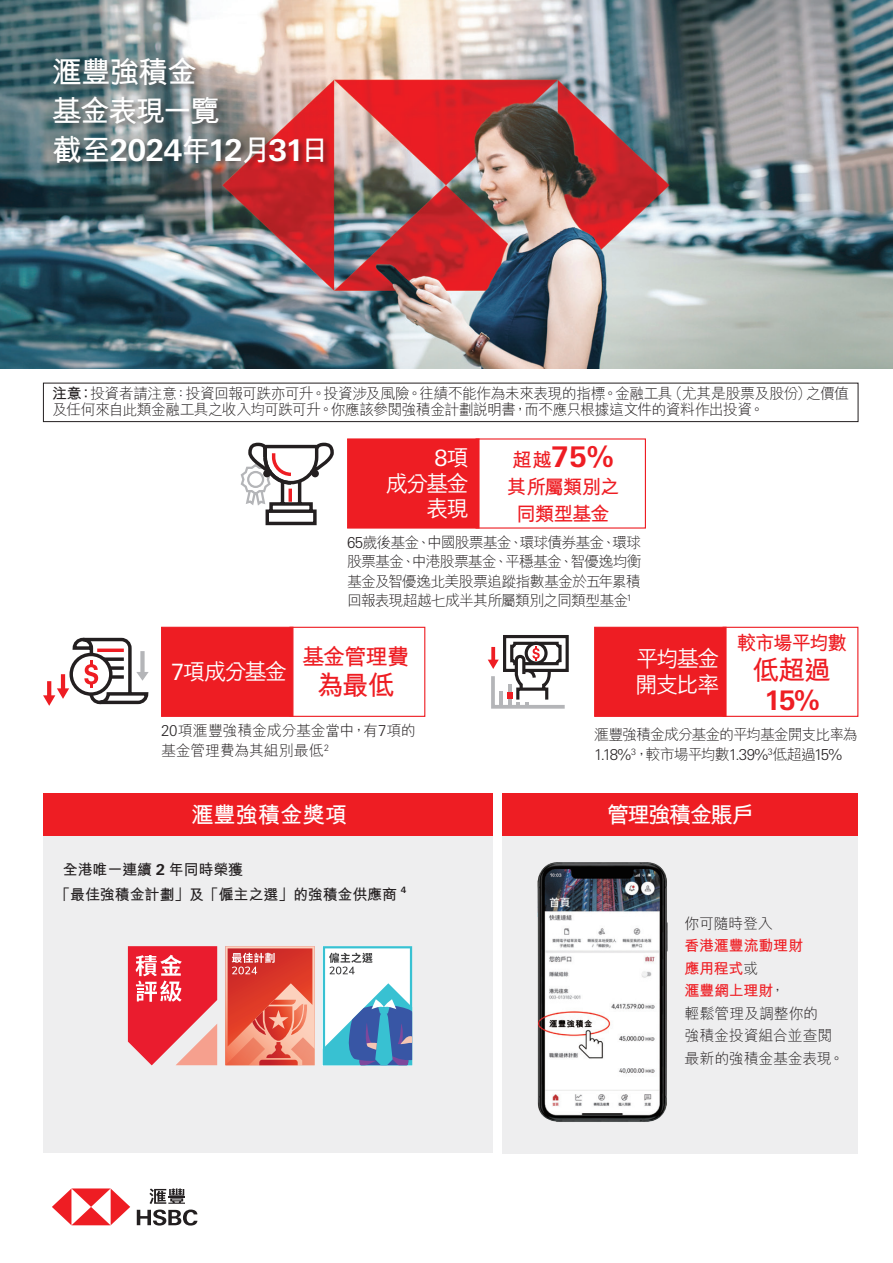
<style>
.page{position:relative;width:893px;height:1263px;background:#fff}
.page>*{position:absolute;margin:0;border:0;box-sizing:border-box;transform-origin:0 0}
.t1{font:700 30px "Univers Nextfor HSBC";letter-spacing:-.035em;color:#fff}
.t2{font:700 30px/39px "M Hei H Kfor HSBC";letter-spacing:-.065em;color:#fff}
.t3{font:700 28.5px "Univers Nextfor HSBC";color:#ee1d23}
.t4{font:700 27px "M Hei H Kfor HSBC";letter-spacing:-.045em;color:#ee1d23}
.t5{font:700 27px "Univers Nextfor HSBC";color:#ee1d23}
.t6{font:500 22.5px/25.5px "M Hei H Kfor HSBC";letter-spacing:-.095em;color:#fff;text-align:right}
.t7{font:700 22.5px "M Hei H Kfor HSBC";letter-spacing:-.08em;color:#fff}
.t8{font:700 22.5px "M Hei H Kfor HSBC";letter-spacing:-.01em;color:#fff}
.t9{font:700 22.5px "M Hei H Kfor HSBC";letter-spacing:-.055em;color:#ee1d23}
.t10{font:22.5px "Univers Nextfor HSBC";color:#fff}
.t11{font:700 19.5px/27px "M Hei H Kfor HSBC";letter-spacing:-.065em;color:#ee1d23;text-align:center}
.t12{font:300 15px/19.5px "M Hei H Kfor HSBC";letter-spacing:-.045em;color:#231f20}
.t13{font:300 15px/22.5px "M Hei H Kfor HSBC";letter-spacing:-.015em;color:#231f20}
.t14{font:700 15px/25.5px "M Hei H Kfor HSBC";letter-spacing:-.01em;color:#231f20}
.t15{font:300 15px "Univers Nextfor HSBC";color:#231f20}
.t16{font:300 15px "M Hei H Kfor HSBC";letter-spacing:-.08em;color:#231f20}
.t17{font:700 8.7px "Univers Nextfor HSBC";color:#231f20}
.s1{font-family:"M Hei H Kfor HSBC"}
.s2{font-weight:700}
.s3{font-family:"M Hei H Kfor HSBC";font-weight:500}
.s4{font-family:"M Hei H Kfor HSBC";font-size:19.5px}
.s5{font-family:"Univers Nextfor HSBC";font-weight:400}
.s6{font-family:"Univers Nextfor HSBC"}
.s7{font-weight:700;color:#ee1d23}
</style>
<div class="page">
<img style="left:0;top:0;width:893px;height:369px">
<div style="left:161px;top:627px;width:132px;height:90px;background:#ee1d23;border:1px solid #ee1d23"></div>
<div style="left:289px;top:627px;width:136px;height:90px;border:1px solid #ee1d23"></div>
<svg style="left:43px;top:637px;width:106px;height:69px"></svg>
<div style="left:52px;top:57px;width:279px;height:114px;background:#231f20;opacity:.5"></div>
<svg style="left:52px;top:1188px;width:78px;height:37px"></svg>
<svg style="left:137px;top:1188px;width:60px;height:37px"></svg>
<div style="left:43px;top:383px;width:815px;height:39px;border:1px solid #231f20"></div>
<div style="left:502px;top:793px;width:356px;height:360px;background:#eeeeef"></div>
<div style="left:502px;top:793px;width:356px;height:43px;background:#ee1d23"></div>
<div style="left:43px;top:832px;width:450px;height:320px;background:#eeeeef"></div>
<img style="left:537px;top:862px;width:131px;height:260px">
<div style="left:347px;top:438px;width:133px;height:91px;background:#ee1d23;border:1px solid #ee1d23"></div>
<div style="left:475px;top:438px;width:171px;height:91px;border:1px solid #ee1d23"></div>
<svg style="left:240px;top:442px;width:94px;height:84px"></svg>
<div style="left:263px;top:470px;width:8px;height:7px;background:#231f20;border-radius:50%"></div>
<div style="left:311px;top:470px;width:8px;height:7px;background:#231f20;border-radius:50%"></div>
<svg style="left:128px;top:946px;width:89px;height:119px;background:#ed5863"></svg>
<svg style="left:225px;top:946px;width:90px;height:119px;background:#e56957"></svg>
<svg style="left:323px;top:946px;width:89px;height:119px;background:#99c0d8"></svg>
<div style="left:43px;top:793px;width:450px;height:43px;background:#ee1d23"></div>
<svg style="left:488px;top:635px;width:81px;height:74px"></svg>
<div style="left:525px;top:642px;width:23px;height:23px;border:3px solid #231f20;border-radius:50%"></div>
<div style="left:594px;top:627px;width:133px;height:90px;background:#ee1d23;border:1px solid #ee1d23"></div>
<div style="left:722px;top:627px;width:136px;height:90px;border:1px solid #ee1d23"></div>
<h1 class="t2" style="left:52px;top:50px;width:169px">滙豐強積金基金表現一覽</h1>
<h1 class="t1" style="left:52px;top:129px;width:279px"><span class="s1">截至</span>2024<span class="s1">年</span>12<span class="s1">月</span>31<span class="s1">日</span></h1>
<p class="t12" style="left:52px;top:385px;width:798px;line-height:16.5px"><span class="s2">注意：</span>投資者請注意：投資回報可跌亦可升。投資涉及風險。往績不能作為未來表現的指標。金融工具（尤其是股票及股份）之價值及任何來自此類金融工具之收入均可跌可升。你應該參閱強積金計劃說明書，而不應只根據這文件的資料作出投資。</p>
<h3 class="t10" style="left:434px;top:442px;width:36px">8<span class="s3">項</span></h3>
<h3 class="t6" style="left:386px;top:469px;width:85px">成分基金表現</h3>
<h2 class="t3" style="left:513px;top:436px;width:102px"><span class="s4">超越</span>75%</h2>
<h3 class="t11" style="left:507px;top:471px;width:114px">其所屬類別之同類型基金</h3>
<h3 class="t6" style="left:171px;top:657px;width:118px"><span class="s5">7</span>項成分基金</h3>
<p class="t12" style="left:347px;top:532px;width:296px;text-align:justify"><span class="s6">65</span>歲後基金、中國股票基金、環球債券基金、環球股票基金、中港股票基金、平穩基金、智優逸均衡基金及智優逸北美股票追蹤指數基金於五年累積回報表現超越七成半其所屬類別之同類型基金<sup>1</sup></p>
<h3 class="t9" style="left:302px;top:640px;width:109px">基金管理費</h3>
<h3 class="t4" style="left:317px;top:665px;width:80px">為最低</h3>
<h3 class="t6" style="left:635px;top:644px;width:86px;text-align:left">平均基金開支比率</h3>
<h3 class="t11" style="left:737px;top:628px;width:112px">較市場平均數</h3>
<h3 class="t4" style="left:752px;top:650px;width:80px">低超過</h3>
<h3 class="t5" style="left:764px;top:681px;width:57px">15%</h3>
<p class="t13" style="left:161px;top:721px;width:256px;line-height:19.5px"><span class="s6">20</span>項滙豐強積金成分基金當中，有<span class="s6">7</span>項的基金管理費為其組別最低<sup>2</sup></p>
<h3 class="t8" style="left:191px;top:798px;width:158px">滙豐強積金獎項</h3>
<p class="t14" style="left:55px;top:855px;width:343px;text-indent:8px">全港唯一連續 <span class="s6">2</span> 年同時榮獲<br>「最佳強積金計劃」及「僱主之選」的強積金供應商</p>
<p class="t17" style="left:401px;top:883px;width:7px">4</p>
<p class="t16" style="left:594px;top:727px;width:265px">滙豐強積金成分基金的平均基金開支比率為</p>
<p class="t15" style="left:594px;top:744px;width:249px">1.18%<sup>3</sup><span class="s1">，較市場平均數</span>1.39%<sup>3</sup><span class="s1">低超過</span>15%</p>
<h3 class="t7" style="left:607px;top:798px;width:149px">管理強積金賬戶</h3>
<p class="t12" style="left:685px;top:913px;width:90px">你可隨時登入</p>
<p class="t13" style="left:685px;top:934px;width:161px"><span class="s7">香港滙豐流動理財<br>應用程式</span>或<br><span class="s7">滙豐網上理財</span>，<br>輕鬆管理及調整你的<br>強積金投資組合並查閱最新的強積金基金表現。</p>
</div>
